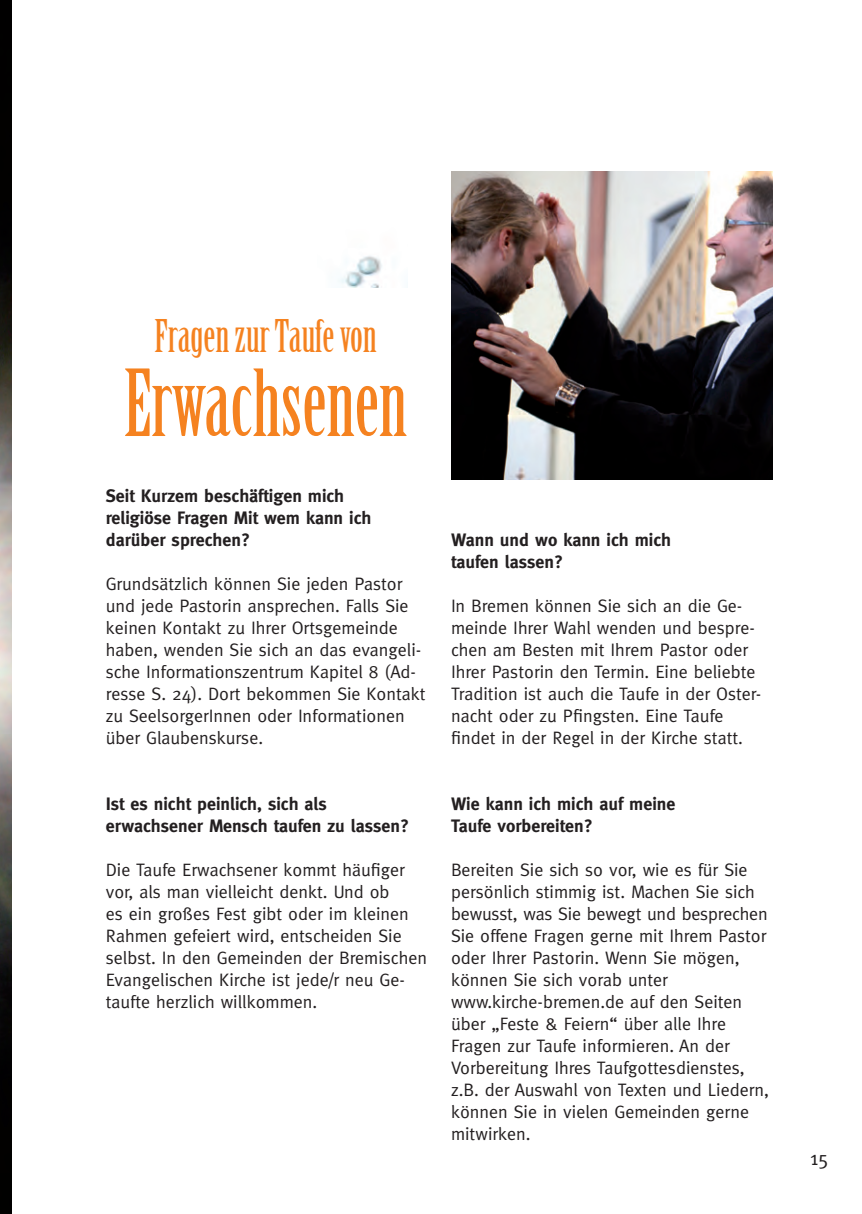
<style>
.page{position:relative;width:862px;height:1214px;background:#fff}
.page>*{position:absolute;margin:0;border:0;box-sizing:border-box;transform-origin:0 0}
.t1{font:90px "Birch";color:#f58220}
.t2{font:44px "Birch";color:#f58220}
.t3{font:20px "Meta Plus";color:#231f20}
.t4{font:18px/22px "Meta Plus";color:#231f20}
.t5{font:700 18px/22px "Meta Plus";color:#231f20}
</style>
<div class="page">
<img style="left:0;top:0;width:11px;height:1213px">
<img style="left:451px;top:171px;width:321px;height:308px">
<img style="left:338px;top:256px;width:44px;height:32px">
<h2 class="t2" style="left:154px;top:313px;width:224px">Fragen zur Taufe von</h2>
<h1 class="t1" style="left:124px;top:356px;width:285px">Erwachsenen</h1>
<p class="t5" style="left:106px;top:484px;width:267px">Seit Kurzem beschäftigen mich religiöse Fragen Mit wem kann ich darüber sprechen?</p>
<p class="t4" style="left:106px;top:572px;width:321px">Grundsätzlich können Sie jeden Pastor und jede Pastorin ansprechen. Falls Sie keinen Kontakt zu Ihrer Ortsgemeinde haben, wenden Sie sich an das evangeli&shy;sche Informationszentrum Kapitel 8 (Ad&shy;resse S. 24). Dort bekommen Sie Kontakt zu SeelsorgerInnen oder Informationen über Glaubenskurse.</p>
<p class="t5" style="left:106px;top:792px;width:305px">Ist es nicht peinlich, sich als erwachsener Mensch taufen zu lassen?</p>
<p class="t4" style="left:106px;top:858px;width:323px">Die Taufe Erwachsener kommt häufiger vor, als man vielleicht denkt. Und ob<br>es ein großes Fest gibt oder im kleinen Rahmen gefeiert wird, entscheiden Sie selbst. In den Gemeinden der Bremischen Evangelischen Kirche ist jede/r neu Ge&shy;taufte herzlich willkommen.</p>
<p class="t5" style="left:451px;top:528px;width:221px">Wann und wo kann ich mich taufen lassen?</p>
<p class="t4" style="left:451px;top:594px;width:312px">In Bremen können Sie sich an die Ge&shy;meinde Ihrer Wahl wenden und bespre&shy;chen am Besten mit Ihrem Pastor oder Ihrer Pastorin den Termin. Eine beliebte Tradition ist auch die Taufe in der Oster&shy;nacht oder zu Pfingsten. Eine Taufe findet in der Regel in der Kirche statt.</p>
<p class="t5" style="left:451px;top:792px;width:226px">Wie kann ich mich auf meine<br>Taufe vorbereiten?</p>
<p class="t4" style="left:451px;top:858px;width:319px">Bereiten Sie sich so vor, wie es für Sie persönlich stimmig ist. Machen Sie sich bewusst, was Sie bewegt und besprechen Sie offene Fragen gerne mit Ihrem Pastor oder Ihrer Pastorin. Wenn Sie mögen, können Sie sich vorab unter www.kirche-bremen.de auf den Seiten über „Feste &amp; Feiern“ über alle Ihre Fragen zur Taufe informieren. An der Vorbereitung Ihres Taufgottesdienstes, z.B. der Auswahl von Texten und Liedern, können Sie in vielen Gemeinden gerne mitwirken.</p>
<p class="t3" style="left:810px;top:1145px;width:20px">15</p>
</div>
